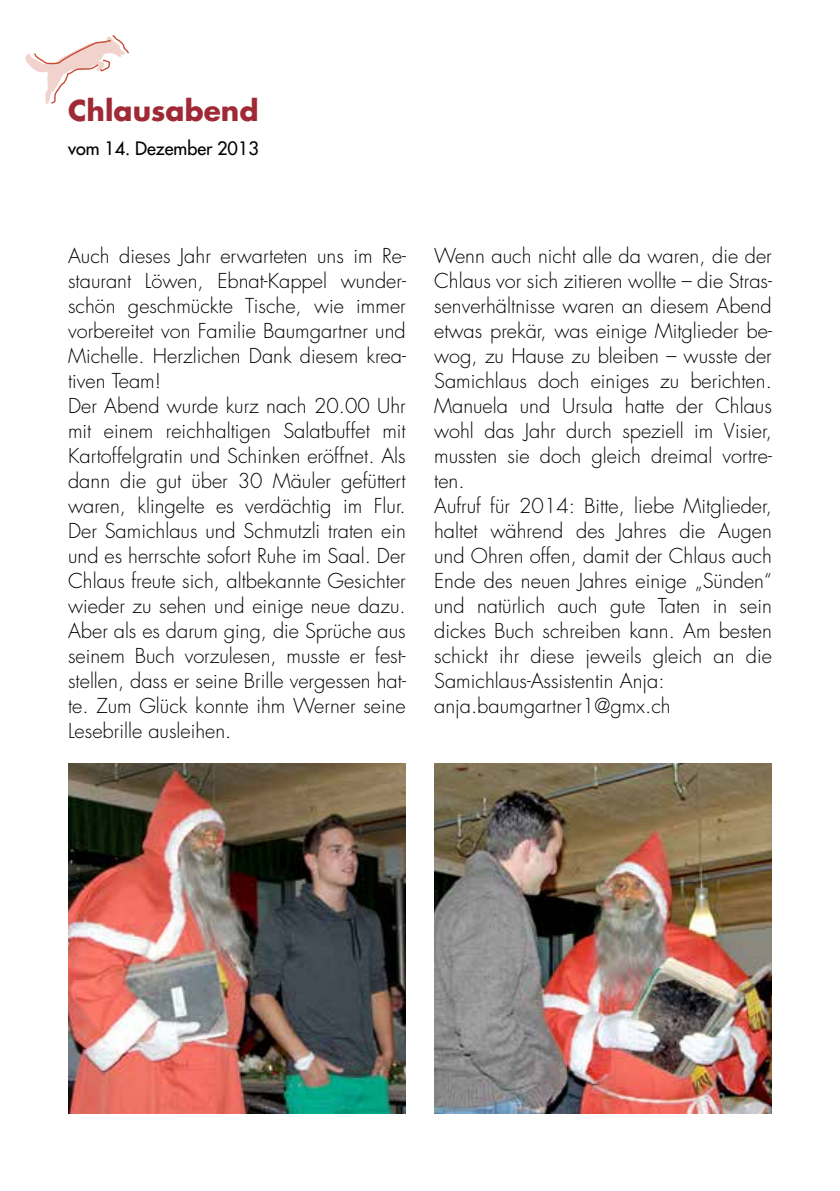
<style>
.page{position:relative;width:840px;height:1191px;background:#fff}
.page>*{position:absolute;margin:0;border:0;box-sizing:border-box;transform-origin:0 0}
.t1{font:700 28px "Futura Std";color:#9f2935}
.t2{font:300 20px/25px "Futura Std";color:#000}
.t3{font:500 18px "Futura Std";color:#000}
</style>
<div class="page">
<svg style="left:25px;top:35px;width:104px;height:69px"></svg>
<img style="left:434px;top:763px;width:337px;height:350px">
<img style="left:68px;top:763px;width:337px;height:350px">
<h1 class="t1" style="left:68px;top:92px;width:192px">Chlausabend</h1>
<p class="t3" style="left:68px;top:137px;width:192px">vom 14. Dezember 2013</p>
<p class="t2" style="left:68px;top:244px;width:339px">Auch dieses Jahr erwarteten uns im Re&shy;staurant Löwen, Ebnat-Kappel wunder&shy;schön geschmückte Tische, wie immer vorbereitet von Familie Baumgartner und Michelle. Herzlichen Dank diesem krea&shy;tiven Team!<br>Der Abend wurde kurz nach 20.00 Uhr mit einem reichhaltigen Salatbuffet mit Kartoffelgratin und Schinken eröffnet. Als dann die gut über 30 Mäuler gefüttert waren, klingelte es verdächtig im Flur.<br>Der Samichlaus und Schmutzli traten ein und es herrschte sofort Ruhe im Saal. Der Chlaus freute sich, altbekannte Gesichter wieder zu sehen und einige neue dazu.<br>Aber als es darum ging, die Sprüche aus seinem Buch vorzulesen, musste er fest&shy;stellen, dass er seine Brille vergessen hat&shy;te. Zum Glück konnte ihm Werner seine Lesebrille ausleihen.</p>
<p class="t2" style="left:434px;top:244px;width:339px">Wenn auch nicht alle da waren, die der Chlaus vor sich zitieren wollte – die Stras&shy;senverhältnisse waren an diesem Abend etwas prekär, was einige Mitglieder be&shy;wog, zu Hause zu bleiben – wusste der Samichlaus doch einiges zu berichten.<br>Manuela und Ursula hatte der Chlaus wohl das Jahr durch speziell im Visier, mussten sie doch gleich dreimal vortre&shy;ten.<br>Aufruf für 2014: Bitte, liebe Mitglieder, haltet während des Jahres die Augen und Ohren offen, damit der Chlaus auch Ende des neuen Jahres einige „Sünden“ und natürlich auch gute Taten in sein dickes Buch schreiben kann. Am besten schickt ihr diese jeweils gleich an die Samichlaus-Assistentin Anja: anja.baumgartner1@gmx.ch</p>
</div>
